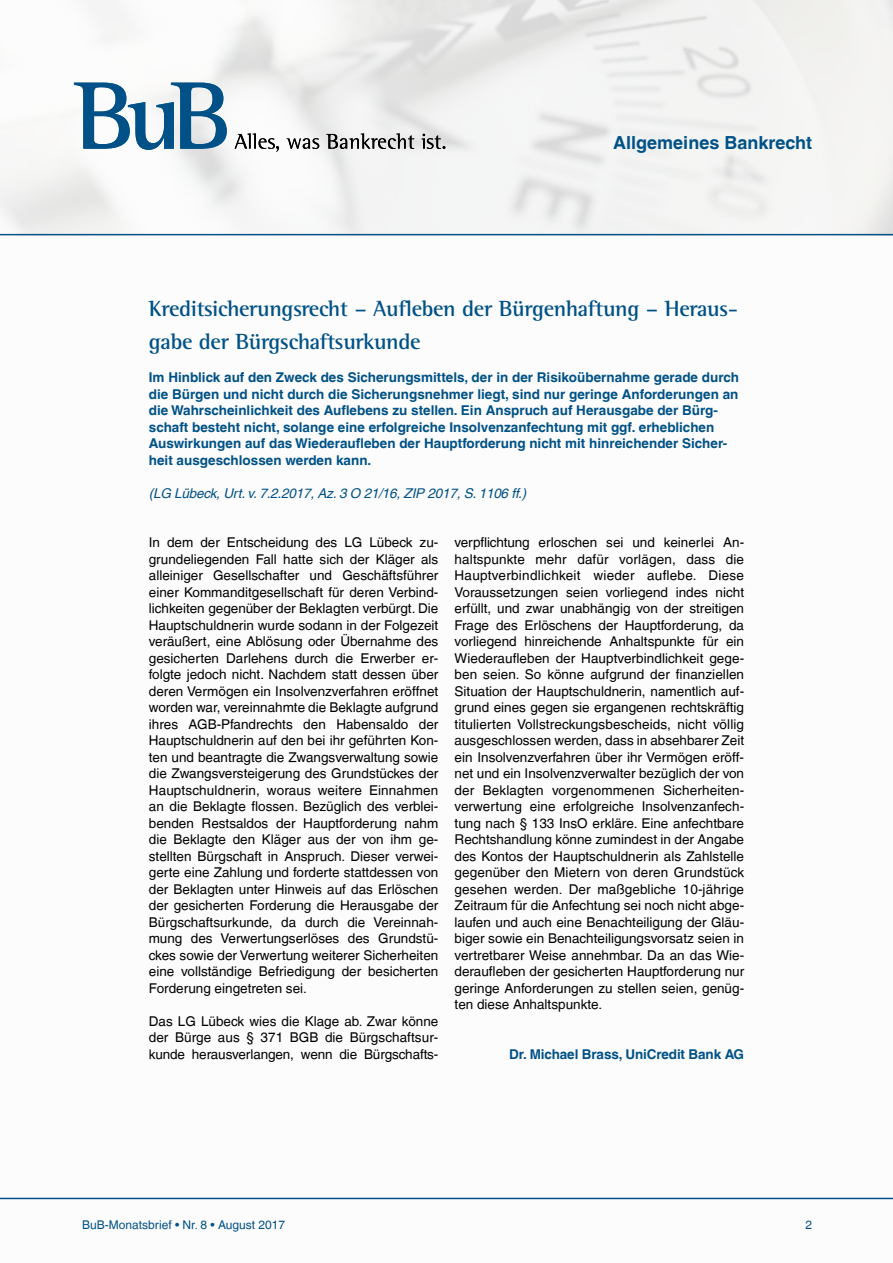
<style>
.page{position:relative;width:893px;height:1263px;background:#fff}
.page>*{position:absolute;margin:0;border:0;box-sizing:border-box;transform-origin:0 0}
.t1{font:700 22.5px/33px "Rotis Semi Serif Pro";letter-spacing:-.015em;color:#005187}
.t2{font:700 18px "Helvetica LT";color:#005187}
.t3{font:13.5px/16.5px "Helvetica LT";color:#000;text-align:justify}
.t4{font:700 13.5px/16.5px "Helvetica LT";color:#005187}
.t5{font:italic 13.5px "Helvetica LT";letter-spacing:-.015em;color:#005187}
.t6{font:12px "Helvetica LT";color:#005187}
</style>
<div class="page">
<img style="left:1px;top:0;width:892px;height:234px">
<hr style="left:0;top:234px;width:893px;height:1px;background:#005187">
<hr style="left:0;top:1198px;width:893px;height:1px;background:#005187">
<svg style="left:74px;top:83px;width:153px;height:67px"></svg>
<svg style="left:235px;top:133px;width:44px;height:19px"></svg>
<svg style="left:287px;top:138px;width:32px;height:11px"></svg>
<svg style="left:326px;top:133px;width:88px;height:16px"></svg>
<svg style="left:421px;top:134px;width:24px;height:15px"></svg>
<h2 class="t2" style="left:613px;top:132px;width:201px">Allgemeines Bankrecht</h2>
<h1 class="t1" style="left:149px;top:292px;width:591px">Kreditsicherungsrecht – Aufleben der Bürgenhaftung – Heraus&shy;gabe der Bürgschaftsurkunde</h1>
<p class="t4" style="left:149px;top:369px;width:592px">Im Hinblick auf den Zweck des Sicherungsmittels, der in der Risikoübernahme gerade durch die Bürgen und nicht durch die Sicherungsnehmer liegt, sind nur geringe Anforderungen an die Wahrscheinlichkeit des Auflebens zu stellen. Ein Anspruch auf Herausgabe der Bürg&shy;schaft besteht nicht, solange eine erfolgreiche Insolvenzanfechtung mit ggf. erheblichen Auswirkungen auf das Wiederaufleben der Hauptforderung nicht mit hinreichender Sicher&shy;heit ausgeschlossen werden kann.</p>
<p class="t5" style="left:149px;top:485px;width:379px">(LG Lübeck, Urt. v. 7.2.2017, Az. 3 O 21/16, ZIP 2017, S. 1106 ff.)</p>
<p class="t3" style="left:149px;top:534px;width:291px">In dem der Entscheidung des LG Lübeck zu&shy;grundeliegenden Fall hatte sich der Kläger als alleiniger Gesellschafter und Geschäftsführer einer Kommanditgesellschaft für deren Verbind&shy;lichkeiten gegenüber der Beklagten verbürgt. Die Hauptschuldnerin wurde sodann in der Folgezeit veräußert, eine Ablösung oder Übernahme des gesicherten Darlehens durch die Erwerber er&shy;folgte jedoch nicht. Nachdem statt dessen über deren Vermögen ein Insolvenzverfahren eröffnet worden war, vereinnahmte die Beklagte aufgrund ihres AGB-Pfandrechts den Habensaldo der Hauptschuldnerin auf den bei ihr geführten Kon&shy;ten und beantragte die Zwangsverwaltung sowie die Zwangsversteigerung des Grundstückes der Hauptschuldnerin, woraus weitere Einnahmen an die Beklagte flossen. Bezüglich des verblei&shy;benden Restsaldos der Hauptforderung nahm die Beklagte den Kläger aus der von ihm ge&shy;stellten Bürgschaft in Anspruch. Dieser verwei&shy;gerte eine Zahlung und forderte stattdessen von der Beklagten unter Hinweis auf das Erlöschen der gesicherten Forderung die Herausgabe der Bürgschaftsurkunde, da durch die Vereinnah&shy;mung des Verwertungserlöses des Grundstü&shy;ckes sowie der Verwertung weiterer Sicherheiten eine vollständige Befriedigung der besicherten Forderung eingetreten sei.</p>
<p class="t3" style="left:149px;top:1013px;width:291px">Das LG Lübeck wies die Klage ab. Zwar könne der Bürge aus § 371 BGB die Bürgschaftsur&shy;kunde herausverlangen, wenn die Bürgschafts-</p>
<p class="t3" style="left:455px;top:534px;width:291px">verpflichtung erloschen sei und keinerlei An&shy;haltspunkte mehr dafür vorlägen, dass die Hauptverbindlichkeit wieder auflebe. Diese Voraussetzungen seien vorliegend indes nicht erfüllt, und zwar unabhängig von der streitigen Frage des Erlöschens der Hauptforderung, da vorliegend hinreichende Anhaltspunkte für ein Wiederaufleben der Hauptverbindlichkeit gege&shy;ben seien. So könne aufgrund der finanziellen Situation der Hauptschuldnerin, namentlich auf&shy;grund eines gegen sie ergangenen rechtskräftig titulierten Vollstreckungsbescheids, nicht völlig ausgeschlossen werden, dass in absehbarer Zeit ein Insolvenzverfahren über ihr Vermögen eröff&shy;net und ein Insolvenzverwalter bezüglich der von der Beklagten vorgenommenen Sicherheiten&shy;verwertung eine erfolgreiche Insolvenzanfech&shy;tung nach § 133 InsO erkläre. Eine anfechtbare Rechtshandlung könne zumindest in der Angabe des Kontos der Hauptschuldnerin als Zahlstelle gegenüber den Mietern von deren Grundstück gesehen werden. Der maßgebliche 10-jährige Zeitraum für die Anfechtung sei noch nicht abge&shy;laufen und auch eine Benachteiligung der Gläu&shy;biger sowie ein Benachteiligungsvorsatz seien in vertretbarer Weise annehmbar. Da an das Wie&shy;deraufleben der gesicherten Hauptforderung nur geringe Anforderungen zu stellen seien, genüg&shy;ten diese Anhaltspunkte.</p>
<p class="t4" style="left:509px;top:1045px;width:236px">Dr. Michael Brass, UniCredit Bank AG</p>
<p class="t6" style="left:82px;top:1218px;width:204px">BuB-Monatsbrief • Nr. 8 • August 2017</p>
<p class="t6" style="left:805px;top:1218px;width:8px">2</p>
</div>
